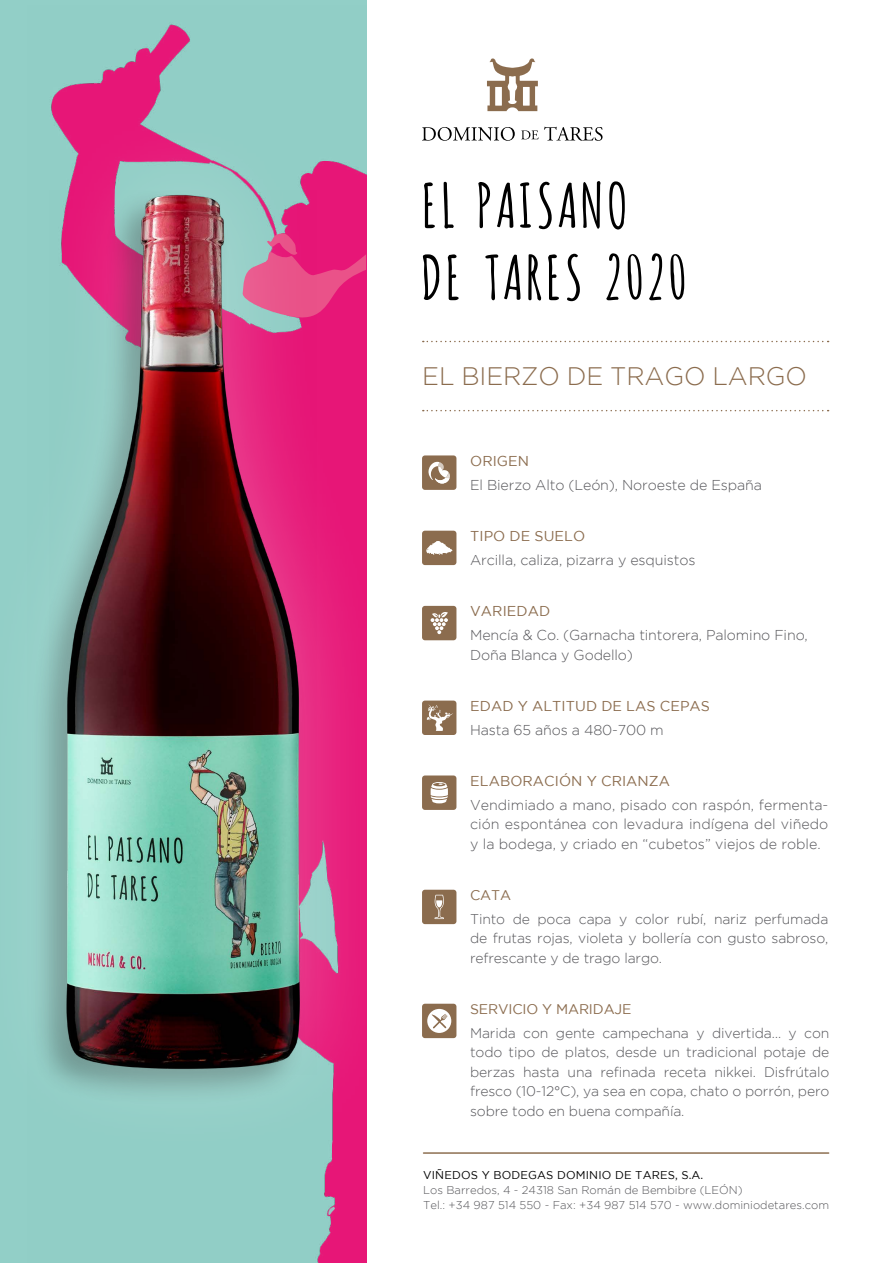
<style>
.page{position:relative;width:893px;height:1263px;background:#fff}
.page>*{position:absolute;margin:0;border:0;box-sizing:border-box;transform-origin:0 0}
.t1{font:700 60px/72px "Amatica SC";letter-spacing:-.025em;color:#000}
.t2{font:300 25.2px "Gotham";letter-spacing:-.005em;color:#8b6c4e}
.t3{font:300 14.25px/19.5px "Gotham";letter-spacing:-.01em;color:#56565a}
.t4{font:14.25px "Gotham";letter-spacing:.005em;color:#8b6c4e}
.t5{font:300 13.95px/19.5px "Gotham";letter-spacing:-.01em;color:#56565a;text-align:justify}
.t6{font:13.95px "Gotham";letter-spacing:-.01em;color:#8b6c4e}
.t7{font:300 11.25px/15.1px "Gotham";color:#56565a}
.t8{font:11.25px "Gotham";letter-spacing:.015em;color:#000}
</style>
<div class="page">
<img style="left:28px;top:5px;width:338px;height:1258px">
<div style="left:422px;top:455px;width:34px;height:35px;background:#8b6c4e;border-radius:3px"></div>
<div style="left:422px;top:531px;width:34px;height:34px;background:#8b6c4e;border-radius:3px"></div>
<div style="left:422px;top:606px;width:34px;height:34px;background:#8b6c4e;border-radius:3px"></div>
<div style="left:422px;top:700px;width:34px;height:35px;background:#8b6c4e;border-radius:3px"></div>
<svg style="left:422px;top:127px;width:93px;height:14px"></svg>
<svg style="left:521px;top:127px;width:82px;height:14px"></svg>
<svg style="left:487px;top:58px;width:51px;height:53px"></svg>
<svg style="left:431px;top:612px;width:17px;height:22px"></svg>
<hr style="left:423px;top:1152px;width:406px;height:2px;background:#8b6c4e">
<div style="left:422px;top:775px;width:34px;height:35px;background:#8b6c4e;border-radius:3px"></div>
<div style="left:422px;top:890px;width:34px;height:34px;background:#8b6c4e;border-radius:3px"></div>
<div style="left:422px;top:1004px;width:34px;height:34px;background:#8b6c4e;border-radius:3px"></div>
<svg style="left:431px;top:782px;width:17px;height:21px"></svg>
<svg style="left:434px;top:895px;width:10px;height:24px"></svg>
<svg style="left:427px;top:1009px;width:24px;height:24px"></svg>
<svg style="left:423px;top:341px;width:406px;height:1px"></svg>
<svg style="left:423px;top:410px;width:406px;height:1px"></svg>
<svg style="left:427px;top:705px;width:26px;height:26px"></svg>
<svg style="left:426px;top:541px;width:26px;height:14px"></svg>
<svg style="left:428px;top:462px;width:22px;height:21px"></svg>
<div style="left:0;top:102px;width:396px;height:1062px;background:#fff;opacity:.3"></div>
<img style="left:50px;top:190px;width:266px;height:884px">
<h1 class="t1" style="left:419px;top:164px;width:272px">EL PAISANO<br>DE TARES 2020</h1>
<h2 class="t2" style="left:422px;top:363px;width:386px">EL BIERZO DE TRAGO LARGO</h2>
<p class="t4" style="left:470px;top:453px;width:60px">ORIGEN</p>
<p class="t3" style="left:470px;top:475px;width:293px">El Bierzo Alto (León), Noroeste de España</p>
<p class="t4" style="left:470px;top:528px;width:117px">TIPO DE SUELO</p>
<p class="t3" style="left:470px;top:550px;width:227px">Arcilla, caliza, pizarra y esquistos</p>
<p class="t4" style="left:470px;top:603px;width:81px">VARIEDAD</p>
<p class="t3" style="left:470px;top:625px;width:339px">Mencía &amp; Co. (Garnacha tintorera, Palomino Fino,<br>Doña Blanca y Godello)</p>
<p class="t4" style="left:470px;top:698px;width:241px">EDAD Y ALTITUD DE LAS CEPAS</p>
<p class="t3" style="left:470px;top:720px;width:195px">Hasta 65 años a 480-700 m</p>
<p class="t4" style="left:470px;top:773px;width:201px">ELABORACIÓN Y CRIANZA</p>
<p class="t3" style="left:470px;top:795px;width:360px;text-align:justify">Vendimiado a mano, pisado con raspón, fermenta&shy;ción espontánea con levadura indígena del viñedo y la bodega, y criado en “cubetos” viejos de roble.</p>
<p class="t6" style="left:470px;top:887px;width:43px">CATA</p>
<p class="t5" style="left:470px;top:909px;width:360px">Tinto de poca capa y color rubí, nariz perfumada de frutas rojas, violeta y bollería con gusto sabroso, refrescante y de trago largo.</p>
<p class="t6" style="left:470px;top:1001px;width:163px">SERVICIO Y MARIDAJE</p>
<p class="t5" style="left:470px;top:1023px;width:361px">Marida con gente campechana y divertida… y con todo tipo de platos, desde un tradicional potaje de berzas hasta una refinada receta nikkei. Disfrútalo fresco (10-12°C), ya sea en copa, chato o porrón, pero sobre todo en buena compañía.</p>
<p class="t8" style="left:423px;top:1168px;width:282px">VIÑEDOS Y BODEGAS DOMINIO DE TARES, S.A.</p>
<p class="t7" style="left:423px;top:1182px;width:408px">Los Barredos, 4 - 24318 San Román de Bembibre (LEÓN)<br>Tel.: +34 987 514 550 - Fax: +34 987 514 570 - www.dominiodetares.com</p>
</div>
